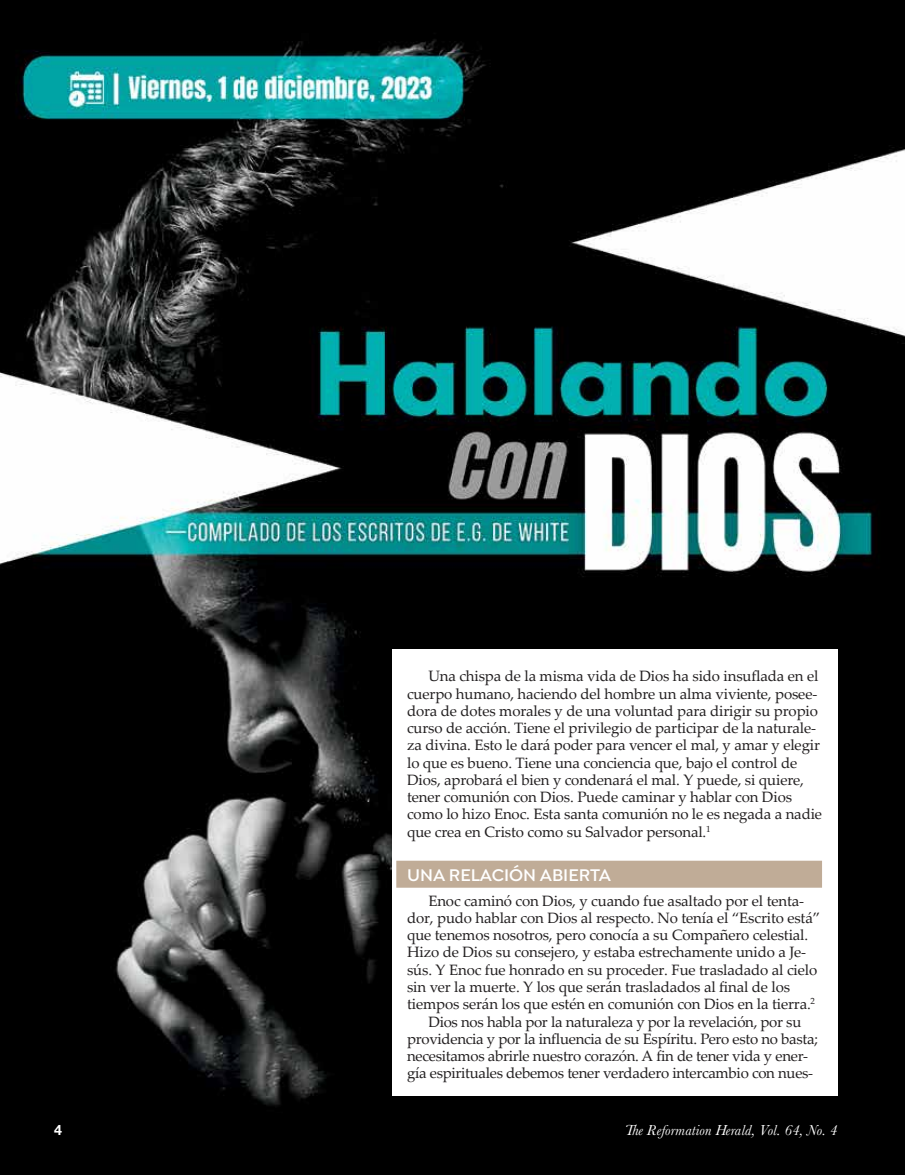
<style>
.page{position:relative;width:905px;height:1175px;background:#fff}
.page>*{position:absolute;margin:0;border:0;box-sizing:border-box;transform-origin:0 0}
.t1{font:600 18px "Isidora Sans";color:#fff}
.t2{font:15px/17.2px "Palatino Linotype";letter-spacing:-.01em;color:#221f20}
.t3{font:italic 15px "Baskerville";letter-spacing:.01em;color:#fff}
.t4{font:700 14.25px "Helvetica Neue";color:#fff}
.s1{font-size:15.3px}
</style>
<div class="page">
<img style="left:0;top:0;width:904px;height:1174px">
<div style="left:392px;top:649px;width:445px;height:446px;background:#fff"></div>
<div style="left:396px;top:860px;width:426px;height:27px;background:#c0ac97"></div>
<p class="t2" style="left:407px;top:667px;width:416px;text-indent:21px">Una chispa de la misma vida de Dios ha sido insuflada en el cuerpo humano, haciendo del hombre un alma viviente, posee&shy;dora de dotes morales y de una voluntad para dirigir su propio curso de acción. Tiene el privilegio de participar de la naturale&shy;za divina. Esto le dará poder para vencer el mal, y amar y elegir lo que es bueno. Tiene una conciencia que, bajo el control de Dios, aprobará el bien y condenará el mal. Y puede, si quiere, tener comunión con Dios. Puede caminar y hablar con Dios como lo hizo Enoc. Esta santa comunión no le es negada a nadie que crea en Cristo como su Salvador personal.<sup>1</sup></p>
<p class="t1" style="left:407px;top:864px;width:205px">UNA RELACIÓN ABIERTA</p>
<p class="t2" style="left:428px;top:891px;width:377px">Enoc caminó con Dios, y cuando fue asaltado por el tenta-</p>
<p class="t2" style="left:407px;top:908px;width:414px">dor, pudo hablar con Dios al respecto. No tenía el “Escrito está”</p>
<p class="t2" style="left:407px;top:926px;width:402px">que tenemos nosotros, pero conocía a su Compañero celestial.</p>
<p class="t2" style="left:407px;top:943px;width:400px">Hizo de Dios su consejero, y estaba estrechamente unido a Je-</p>
<p class="t2" style="left:407px;top:960px;width:411px">sús. Y Enoc fue honrado en su proceder. Fue trasladado al cielo</p>
<p class="t2" style="left:407px;top:977px;width:384px">sin ver la muerte. Y los que serán trasladados al final de los</p>
<p class="t2" style="left:407px;top:995px;width:409px">tiempos serán los que estén en comunión con Dios en la tierra.<sup>2</sup></p>
<p class="t2" style="left:428px;top:1012px;width:374px">Dios nos habla por la naturaleza y por la revelación, por su</p>
<p class="t2" style="left:407px;top:1029px;width:412px">providencia y por la influencia de su Espíritu. Pero esto no basta;</p>
<p class="t2" style="left:407px;top:1046px;width:402px">necesitamos abrirle nuestro corazón. A fin de tener vida y ener-</p>
<p class="t2" style="left:407px;top:1064px;width:407px">gía espirituales debemos tener verdadero intercambio con nues-</p>
<p class="t4" style="left:54px;top:1118px;width:9px">4</p>
<p class="t3" style="left:625px;top:1120px;width:214px"><span class="s1">T</span>he Reformation Herald, Vol. 64, No. 4</p>
</div>
